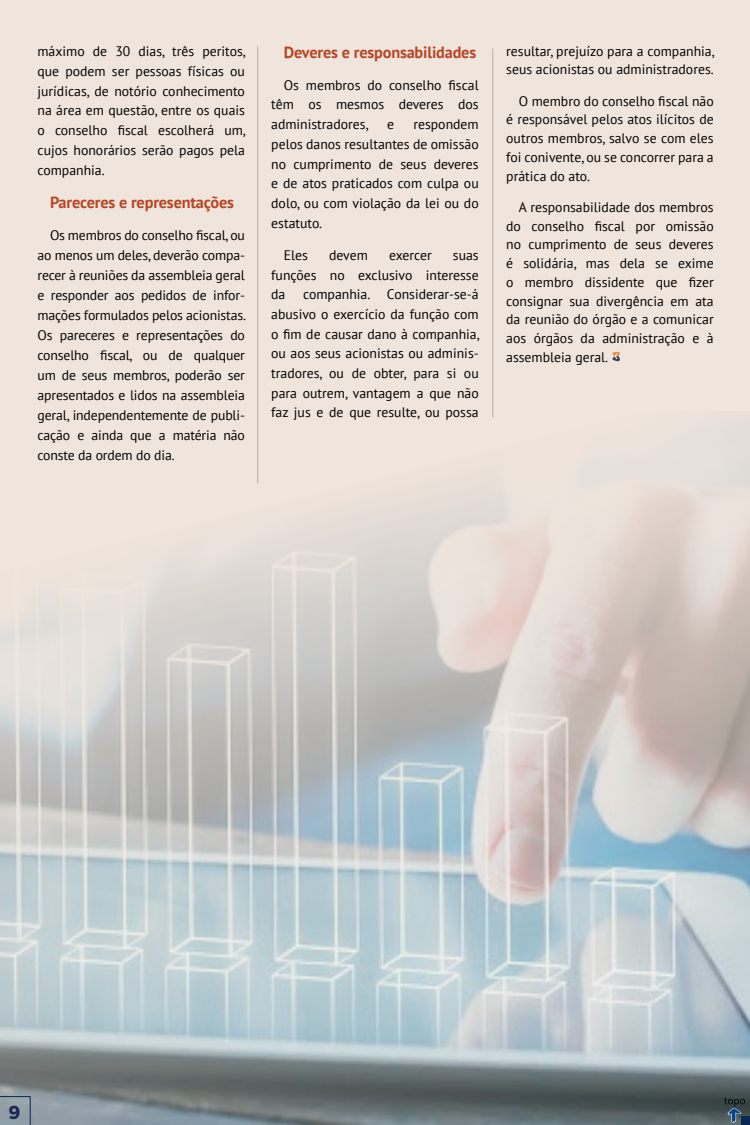
<style>
.page{position:relative;width:750px;height:1125px;background:#f0e5dc}
.page>*{position:absolute;margin:0;border:0;box-sizing:border-box;transform-origin:0 0}
.t1{font:700 18.75px "Montserrat";color:#1a2857}
.t2{font:700 16.25px "PT Sans";letter-spacing:-.01em;color:#b84626}
.t3{font:13.75px/20px "PT Sans";color:#000;text-align:justify}
</style>
<div class="page">
<img style="left:0;top:411px;width:750px;height:714px">
<svg style="left:0;top:1096px;width:31px;height:29px"></svg>
<hr style="left:258px;top:46px;width:1px;height:438px;background:#000">
<hr style="left:493px;top:48px;width:1px;height:369px;background:#000">
<svg style="left:724px;top:1098px;width:21px;height:25px"></svg>
<div style="left:741px;top:1116px;width:9px;height:9px;background:#0b2650"></div>
<svg style="left:612px;top:352px;width:8px;height:10px"></svg>
<p class="t3" style="left:38px;top:40px;width:210px">máximo de 30 dias, três peritos, que podem ser pessoas físicas ou jurídicas, de notório conhecimento na área em questão, entre os quais o conselho fiscal escolherá um, cujos honorários serão pagos pela companhia.</p>
<p class="t2" style="left:50px;top:191px;width:185px">Pareceres e representações</p>
<p class="t3" style="left:38px;top:225px;width:210px;text-indent:12px">Os membros do conselho fiscal, ou ao menos um deles, deverão compa&shy;recer à reuniões da assembleia geral e responder aos pedidos de infor&shy;mações formulados pelos acionistas.<br>Os pareceres e representações do conselho fiscal, ou de qualquer um de seus membros, poderão ser apresentados e lidos na assembleia geral, independentemente de publi&shy;cação e ainda que a matéria não conste da ordem do dia.</p>
<p class="t2" style="left:284px;top:41px;width:194px">Deveres e responsabilidades</p>
<p class="t3" style="left:271px;top:75px;width:209px;text-indent:12px">Os membros do conselho fiscal têm os mesmos deveres dos administradores,</p>
<p class="t3" style="left:271px;top:114px;width:209px;text-indent:142px">respondem pelos danos resultantes de omissão no cumprimento de seus deveres e de atos praticados com culpa ou dolo, ou com violação da lei ou do estatuto.</p>
<p class="t3" style="left:284px;top:245px;width:26px">Eles</p>
<p class="t3" style="left:329px;top:245px;width:40px">devem</p>
<p class="t3" style="left:389px;top:245px;width:44px">exercer</p>
<p class="t3" style="left:387px;top:114px;width:8px">e</p>
<p class="t3" style="left:271px;top:245px;width:209px;text-indent:182px">suas funções no exclusivo interesse da</p>
<p class="t3" style="left:271px;top:284px;width:210px;text-indent:32px">companhia. Considerar-se-á abusivo o exercício da função com o fim de causar dano à companhia, ou aos seus acionistas ou adminis&shy;tradores, ou de obter, para si ou para outrem, vantagem a que não faz jus e de que resulte, ou possa</p>
<p class="t3" style="left:506px;top:41px;width:210px;line-height:18.8px">resultar, prejuízo para a companhia, seus acionistas ou administradores.</p>
<p class="t3" style="left:506px;top:91px;width:209px;line-height:18.8px;text-indent:12px">O membro do conselho fiscal não é responsável pelos atos ilícitos de outros membros, salvo se com eles foi conivente, ou se concorrer para a prática do ato.</p>
<p class="t3" style="left:506px;top:197px;width:209px;line-height:18.8px;text-indent:12px">A responsabilidade dos membros do conselho fiscal por omissão no cumprimento de seus deveres é solidária, mas dela se exime o membro dissidente que fizer consignar sua divergência em ata da reunião do órgão e a comunicar aos órgãos da administração e à assembleia geral.</p>
<h1 class="t1" style="left:9px;top:1097px;width:13px">9</h1>
</div>
